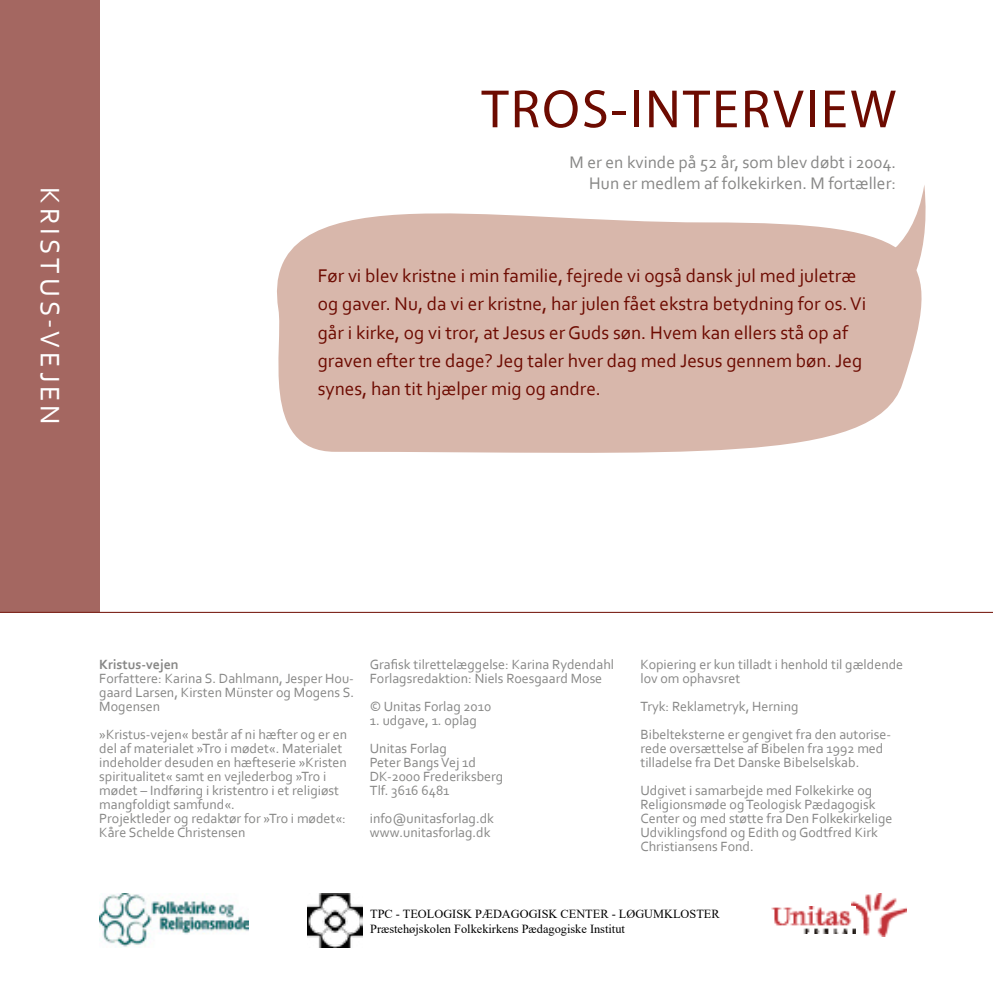
<style>
.page{position:relative;width:993px;height:993px;background:#fff}
.page>*{position:absolute;margin:0;border:0;box-sizing:border-box;transform-origin:0 0}
.t1{font:54.25px "Myriad Pro";letter-spacing:.04em;color:#6d0b01}
.t2{font:28px "Corbel";letter-spacing:.14em;color:#fff}
.t3{font:19.25px/28px "Corbel";color:#6d0b01}
.t4{font:17.5px/21px "Corbel";color:#878786;text-align:right}
.t5{font:14px/14px "Corbel";color:#878786}
.t6{font:700 14px "Corbel";color:#878786}
.t7{font:12.25px/14.9px "Times New Roman";color:#000}
</style>
<div class="page">
<svg style="left:277px;top:213px;width:644px;height:240px;background:#dbbcb1"></svg>
<svg style="left:847px;top:185px;width:79px;height:125px"></svg>
<div style="left:0;top:0;width:99px;height:611px;background:#a46761"></div>
<hr style="left:0;top:611px;width:992px;height:1px;background:#6d0b01">
<img style="left:99px;top:893px;width:149px;height:54px">
<img style="left:307px;top:893px;width:55px;height:54px">
<img style="left:851px;top:893px;width:54px;height:43px">
<img style="left:771px;top:906px;width:84px;height:27px">
<h2 class="t2" style="left:68px;top:187px;width:239px;rotate:90deg">KRISTUS-VEJEN</h2>
<h1 class="t1" style="left:481px;top:76px;width:416px">TROS-INTERVIEW</h1>
<p class="t4" style="left:569px;top:151px;width:328px">M er en kvinde på 52 år, som blev døbt i 2004.<br>Hun er medlem af folkekirken. M fortæller:</p>
<p class="t3" style="left:317px;top:261px;width:550px">Før vi blev kristne i min familie, fejrede vi også dansk jul med juletræ og gaver. Nu, da vi er kristne, har julen fået ekstra betydning for os. Vi går i kirke, og vi tror, at Jesus er Guds søn. Hvem kan ellers stå op af graven efter tre dage? Jeg taler hver dag med Jesus gennem bøn. Jeg synes, han tit hjælper mig og andre.</p>
<p class="t6" style="left:99px;top:655px;width:81px">Kristus-vejen</p>
<p class="t5" style="left:99px;top:671px;width:256px;text-align:justify">Forfattere: Karina S. Dahlmann, Jesper Hou&shy;gaard Larsen, Kirsten Münster og Mogens S.<br>Mogensen</p>
<p class="t5" style="left:99px;top:727px;width:249px">»Kristus-vejen« består af ni hæfter og er en del af materialet »Tro i mødet«. Materialet indeholder desuden en hæfteserie »Kristen spiritualitet« samt en vejlederbog »Tro i mødet – Indføring i kristentro i et religiøst mangfoldigt samfund«.<br>Projektleder og redaktør for »Tro i mødet«:<br>Kåre Schelde Christensen</p>
<p class="t5" style="left:370px;top:657px;width:245px">Grafisk tilrettelæggelse: Karina Rydendahl<br>Forlagsredaktion: Niels Roesgaard Mose</p>
<p class="t5" style="left:370px;top:699px;width:123px">© Unitas Forlag 2010</p>
<p class="t5" style="left:370px;top:706px;width:108px;line-height:28px">1. udgave, 1. oplag<br>Unitas Forlag</p>
<p class="t5" style="left:370px;top:755px;width:135px">Peter Bangs Vej 1d<br>DK-2000 Frederiksberg<br>Tlf. 3616 6481</p>
<p class="t5" style="left:370px;top:811px;width:126px">info@unitasforlag.dk www.unitasforlag.dk</p>
<p class="t5" style="left:640px;top:657px;width:264px">Kopiering er kun tilladt i henhold til gældende lov om ophavsret</p>
<p class="t5" style="left:640px;top:692px;width:252px;line-height:28px">Tryk: Reklametryk, Herning<br>Bibelteksterne er gengivet fra den autorise-</p>
<p class="t5" style="left:640px;top:741px;width:244px">rede oversættelse af Bibelen fra 1992 med tilladelse fra Det Danske Bibelselskab.</p>
<p class="t5" style="left:640px;top:783px;width:253px">Udgivet i samarbejde med Folkekirke og Religionsmøde og Teologisk Pædagogisk Center og med støtte fra Den Folkekirkelige Udviklingsfond og Edith og Godtfred Kirk Christiansens Fond.</p>
<p class="t7" style="left:370px;top:906px;width:351px">TPC - TEOLOGISK PÆDAGOGISK CENTER - LØGUMKLOSTER<br>Præstehøjskolen Folkekirkens Pædagogiske Institut</p>
</div>
